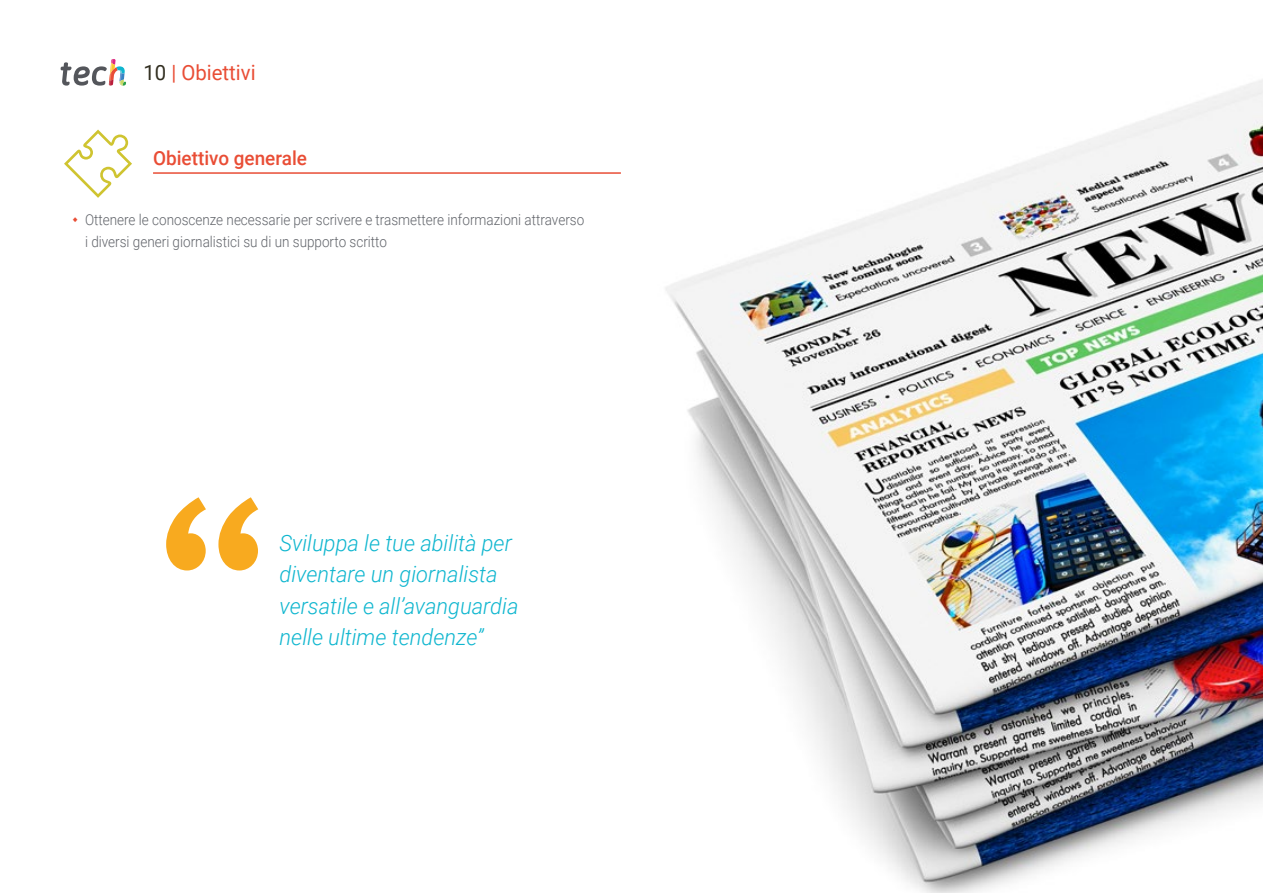
<style>
.page{position:relative;width:1263px;height:893px;background:#fff}
.page>*{position:absolute;margin:0;border:0;box-sizing:border-box;transform-origin:0 0}
.t1{font:italic 300 22.5px/31.5px "Roboto";color:#0fb6cf}
.t2{font:21px "Roboto";color:#e94d35}
.t3{font:500 19.5px "Roboto";color:#e94d35}
.t4{font:300 15px/22.5px "Roboto";color:#61646a;scale:.9 1}
.s1{color:#312e20}
</style>
<div class="page">
<hr style="left:153px;top:173px;width:468px;height:1px;background:#e94d35">
<svg style="left:64px;top:130px;width:68px;height:68px"></svg>
<img style="left:665px;top:79px;width:598px;height:814px">
<svg style="left:166px;top:497px;width:92px;height:73px"></svg>
<svg style="left:61px;top:59px;width:65px;height:27px"></svg>
<h2 class="t2" style="left:144px;top:57px;width:114px"><span class="s1">10</span> | Obiettivi</h2>
<h3 class="t3" style="left:153px;top:144px;width:155px">Obiettivo generale</h3>
<p class="t4" style="left:85px;top:208px;width:556px">Ottenere le conoscenze necessarie per scrivere e trasmettere informazioni attraverso i diversi generi giornalistici su di un supporto scritto</p>
<h1 class="t1" style="left:280px;top:526px;width:240px">Sviluppa le tue abilità per diventare un giornalista versatile e all’avanguardia nelle ultime tendenze”</h1>
</div>
